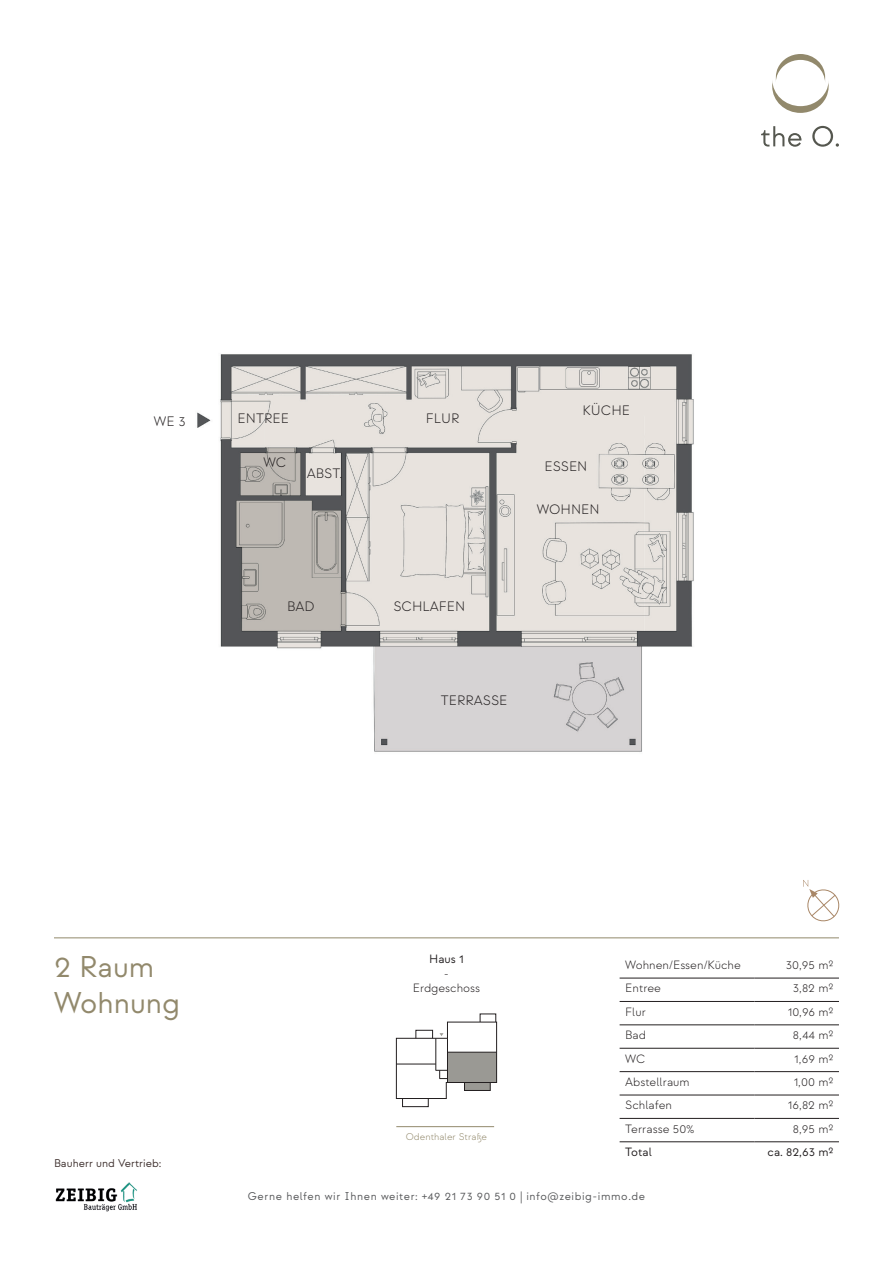
<style>
.page{position:relative;width:893px;height:1263px;background:#fff}
.page>*{position:absolute;margin:0;border:0;box-sizing:border-box;transform-origin:0 0}
.t1{font:30px/36px "Strawford";color:#92896c}
.t2{font:300 13.65px "Strawford";color:#231f20}
.t3{font:300 12px/14.4px "Strawford";color:#231f20;text-align:center}
.t4{font:12px "Strawford";color:#231f20}
.t5{font:11.25px "Strawford";letter-spacing:.05em;color:#57585a}
.t6{font:11.25px "Strawford";color:#3f312f}
.t7{font:300 9.75px "Strawford";color:#92896c}
</style>
<div class="page">
<svg style="left:761px;top:126px;width:78px;height:21px"></svg>
<svg style="left:772px;top:54px;width:57px;height:59px"></svg>
<hr style="left:54px;top:937px;width:785px;height:1px;background:#92896c">
<hr style="left:620px;top:978px;width:134px;height:1px;background:#231f20">
<hr style="left:754px;top:978px;width:85px;height:1px;background:#231f20">
<hr style="left:620px;top:1001px;width:134px;height:1px;background:#231f20">
<hr style="left:754px;top:1001px;width:85px;height:1px;background:#231f20">
<hr style="left:620px;top:1024px;width:134px;height:1px;background:#231f20">
<hr style="left:754px;top:1024px;width:85px;height:1px;background:#231f20">
<hr style="left:620px;top:1048px;width:134px;height:1px;background:#231f20">
<hr style="left:754px;top:1048px;width:85px;height:1px;background:#231f20">
<hr style="left:620px;top:1071px;width:134px;height:1px;background:#231f20">
<hr style="left:754px;top:1071px;width:85px;height:1px;background:#231f20">
<hr style="left:620px;top:1095px;width:134px;height:1px;background:#231f20">
<hr style="left:754px;top:1095px;width:85px;height:1px;background:#231f20">
<hr style="left:620px;top:1118px;width:134px;height:1px;background:#231f20">
<hr style="left:754px;top:1118px;width:85px;height:1px;background:#231f20">
<hr style="left:620px;top:1141px;width:134px;height:1px;background:#231f20">
<hr style="left:754px;top:1141px;width:85px;height:1px;background:#231f20">
<hr style="left:396px;top:1126px;width:98px;height:1px;background:#92896c">
<div style="left:402px;top:1098px;width:26px;height:9px;border:1px solid #231f20"></div>
<img style="left:197px;top:354px;width:497px;height:398px">
<svg style="left:396px;top:1022px;width:101px;height:77px"></svg>
<svg style="left:803px;top:880px;width:37px;height:42px"></svg>
<img style="left:55px;top:1182px;width:82px;height:30px">
<p class="t2" style="left:154px;top:413px;width:33px">WE 3</p>
<p class="t2" style="left:238px;top:410px;width:53px">ENTREE</p>
<p class="t2" style="left:426px;top:410px;width:35px">FLUR</p>
<p class="t2" style="left:263px;top:454px;width:24px">WC</p>
<p class="t2" style="left:307px;top:465px;width:37px">ABST.</p>
<p class="t2" style="left:582px;top:402px;width:49px">KÜCHE</p>
<p class="t2" style="left:544px;top:458px;width:45px">ESSEN</p>
<p class="t2" style="left:537px;top:501px;width:64px">WOHNEN</p>
<p class="t2" style="left:287px;top:598px;width:29px">BAD</p>
<p class="t2" style="left:393px;top:598px;width:73px">SCHLAFEN</p>
<p class="t2" style="left:441px;top:692px;width:68px">TERRASSE</p>
<p class="t4" style="left:429px;top:952px;width:36px">Haus 1</p>
<p class="t3" style="left:413px;top:967px;width:69px">-<br>Erdgeschoss</p>
<h1 class="t1" style="left:54px;top:949px;width:128px">2 Raum<br>Wohnung</h1>
<p class="t3" style="left:625px;top:958px;width:117px">Wohnen/Essen/Küche</p>
<p class="t3" style="left:786px;top:958px;width:49px">30,95 m²</p>
<p class="t3" style="left:625px;top:981px;width:37px">Entree</p>
<p class="t3" style="left:793px;top:981px;width:42px">3,82 m²</p>
<p class="t3" style="left:625px;top:1005px;width:22px">Flur</p>
<p class="t3" style="left:788px;top:1005px;width:47px">10,96 m²</p>
<p class="t3" style="left:625px;top:1028px;width:22px">Bad</p>
<p class="t3" style="left:793px;top:1028px;width:42px">8,44 m²</p>
<p class="t3" style="left:625px;top:1051px;width:22px">WC</p>
<p class="t3" style="left:794px;top:1052px;width:41px">1,69 m²</p>
<p class="t3" style="left:625px;top:1075px;width:66px">Abstellraum</p>
<p class="t3" style="left:794px;top:1075px;width:41px">1,00 m²</p>
<p class="t3" style="left:625px;top:1098px;width:48px">Schlafen</p>
<p class="t3" style="left:788px;top:1098px;width:47px">16,82 m²</p>
<p class="t3" style="left:625px;top:1122px;width:71px">Terrasse 50%</p>
<p class="t3" style="left:793px;top:1122px;width:42px">8,95 m²</p>
<p class="t4" style="left:625px;top:1145px;width:28px">Total</p>
<p class="t4" style="left:767px;top:1145px;width:67px">ca. 82,63 m²</p>
<p class="t7" style="left:406px;top:1131px;width:83px">Odenthaler Straße</p>
<p class="t6" style="left:54px;top:1156px;width:109px">Bauherr und Vertrieb:</p>
<p class="t5" style="left:248px;top:1190px;width:399px">Gerne helfen wir Ihnen weiter: +49 21 73 90 51 0 | info@zeibig-immo.de</p>
</div>
